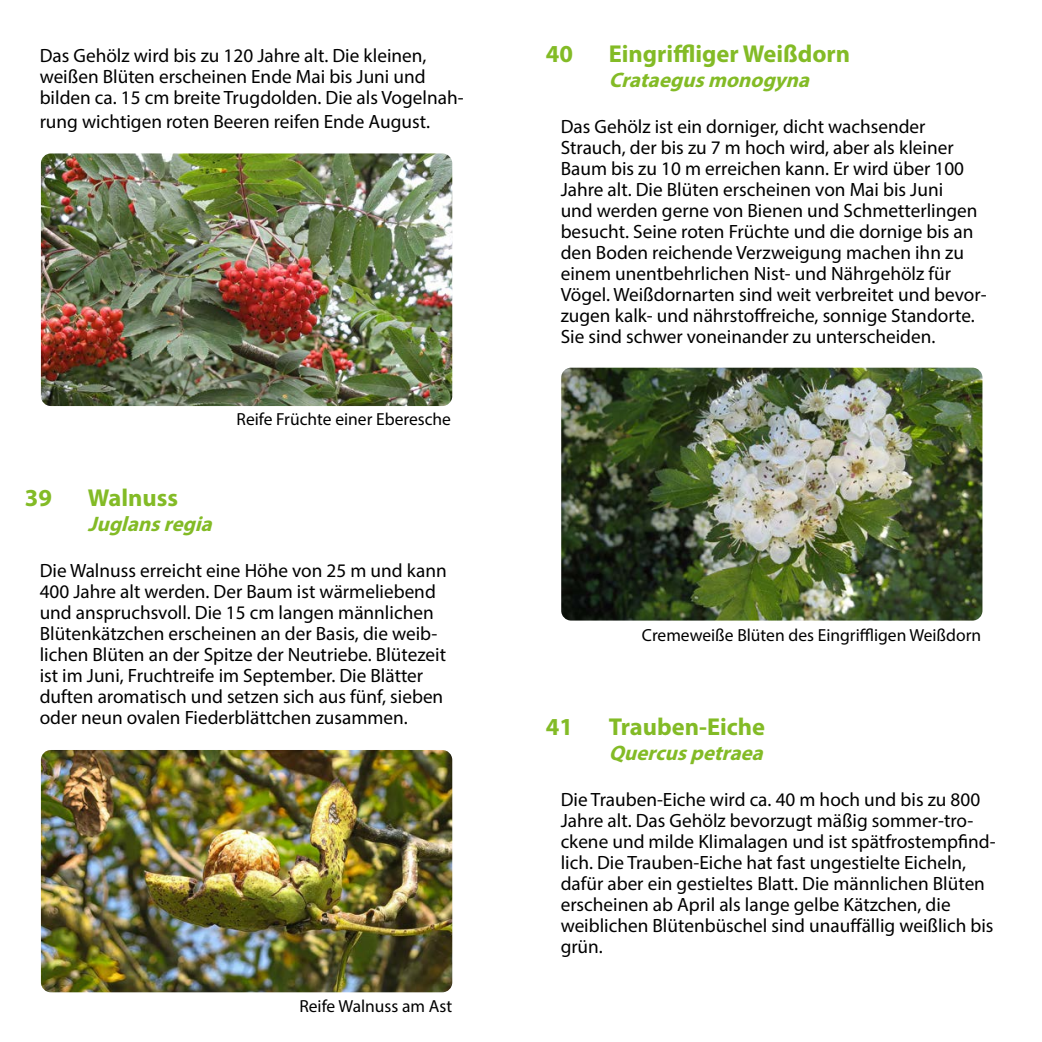
<style>
.page{position:relative;width:1042px;height:1042px;background:#fff}
.page>*{position:absolute;margin:0;border:0;box-sizing:border-box;transform-origin:0 0}
.t1{font:700 24.5px "Myriad Pro";color:#83bb26}
.t2{font:italic 700 21px "Myriad Pro";color:#83bb26}
.Fließtext{font:19.25px/21px "Myriad Pro";color:#000}
.t3{font:17.5px "Myriad Pro";color:#000}
</style>
<div class="page">
<img style="left:41px;top:153px;width:411px;height:253px">
<img style="left:41px;top:750px;width:411px;height:242px">
<img style="left:561px;top:368px;width:421px;height:252px">
<p class="Fließtext" style="left:40px;top:44px;width:425px">Das Gehölz wird bis zu 120 Jahre alt. Die kleinen, weißen Blüten erscheinen Ende Mai bis Juni und bilden ca. 15 cm breite Trugdolden. Die als Vogelnah-</p>
<p class="Fließtext" style="left:40px;top:111px;width:392px">rung wichtigen roten Beeren reifen Ende August.</p>
<p class="t3" style="left:236px;top:409px;width:216px">Reife Früchte einer Eberesche</p>
<h3 class="t1" style="left:25px;top:482px;width:29px">39</h3>
<h3 class="t1" style="left:88px;top:482px;width:92px">Walnuss</h3>
<p class="t2" style="left:88px;top:511px;width:132px">Juglansregia</p>
<p class="Fließtext" style="left:40px;top:560px;width:409px">Die Walnuss erreicht eine Höhe von 25 m und kann 400 Jahre alt werden. Der Baum ist wärmeliebend und anspruchsvoll. Die 15 cm langen männlichen Blütenkätzchen erscheinen an der Basis, die weib&shy;lichen Blüten an der Spitze der Neutriebe. Blütezeit ist im Juni, Fruchtreife im September. Die Blätter duften aromatisch und setzen sich aus fünf, sieben oder neun ovalen Fiederblättchen zusammen.</p>
<p class="t3" style="left:299px;top:996px;width:154px">Reife Walnuss am Ast</p>
<h3 class="t1" style="left:546px;top:38px;width:29px">40</h3>
<h3 class="t1" style="left:609px;top:38px;width:243px">Eingriffliger Weißdorn</h3>
<p class="t2" style="left:609px;top:66px;width:209px">Crataegusmonogyna</p>
<p class="Fließtext" style="left:561px;top:116px;width:427px">Das Gehölz ist ein dorniger, dicht wachsender Strauch, der bis zu 7 m hoch wird, aber als kleiner Baum bis zu 10 m erreichen kann. Er wird über 100<br>Jahre alt. Die Blüten erscheinen von Mai bis Juni<br>und werden gerne von Bienen und Schmetterlingen besucht. Seine roten Früchte und die dornige bis an den Boden reichende Verzweigung machen ihn zu einem unentbehrlichen Nist- und Nährgehölz für Vögel. Weißdornarten sind weit verbreitet und bevor&shy;zugen kalk- und nährstoffreiche, sonnige Standorte.<br>Sie sind schwer voneinander zu unterscheiden.</p>
<p class="t3" style="left:642px;top:624px;width:341px">Cremeweiße Blüten des Eingriffligen Weißdorn</p>
<h3 class="t1" style="left:546px;top:711px;width:29px">41</h3>
<h3 class="t1" style="left:609px;top:711px;width:158px">Trauben-Eiche</h3>
<p class="t2" style="left:609px;top:739px;width:162px">Quercuspetraea</p>
<p class="Fließtext" style="left:561px;top:789px;width:436px">Die Trauben-Eiche wird ca. 40 m hoch und bis zu 800<br>Jahre alt. Das Gehölz bevorzugt mäßig sommer-tro&shy;ckene und milde Klimalagen und ist spätfrostempfind&shy;lich. Die Trauben-Eiche hat fast ungestielte Eicheln, dafür aber ein gestieltes Blatt. Die männlichen Blüten erscheinen ab April als lange gelbe Kätzchen, die weiblichen Blütenbüschel sind unauffällig weißlich bis grün.</p>
</div>
